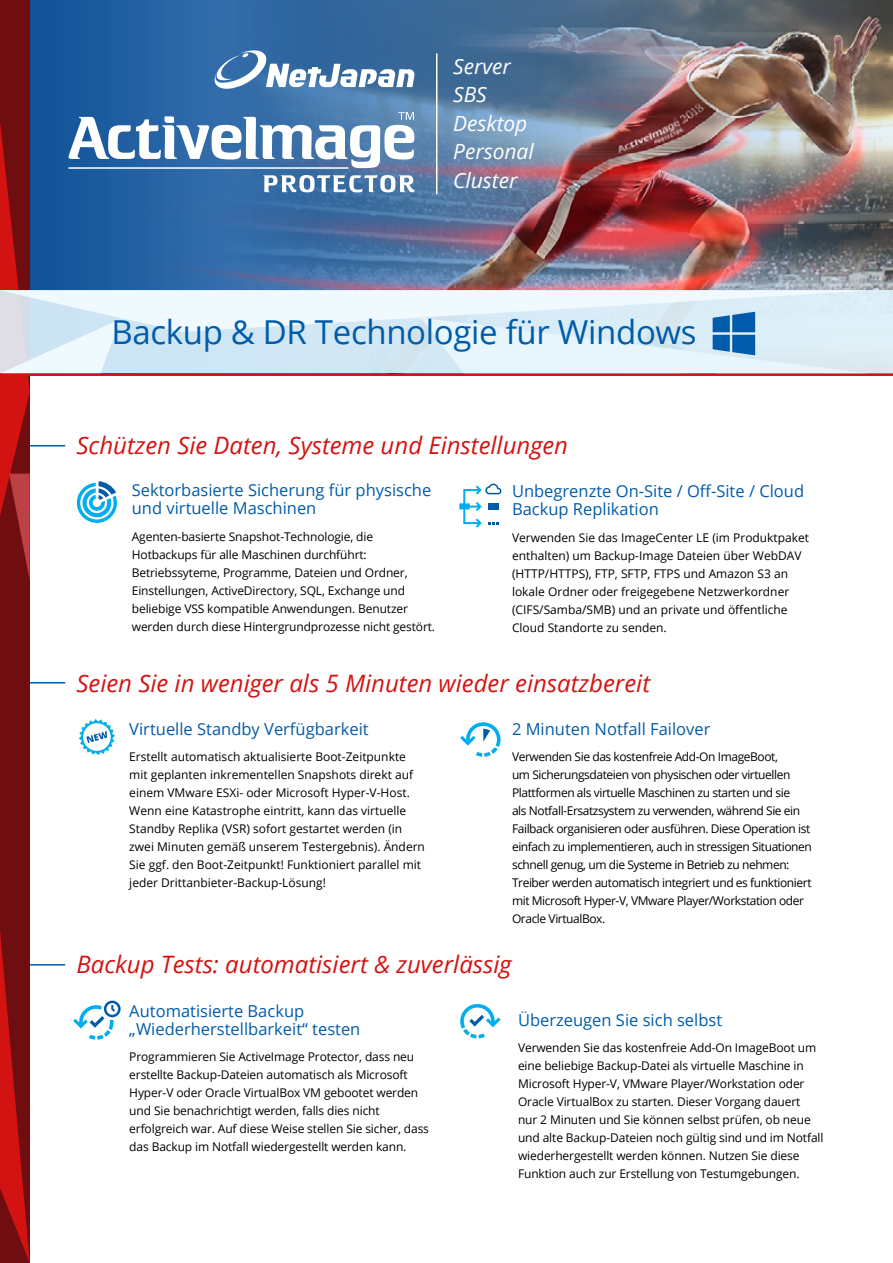
<style>
.page{position:relative;width:893px;height:1263px;background:#fff}
.page>*{position:absolute;margin:0;border:0;box-sizing:border-box;transform-origin:0 0}
.t1{font:33px "Open Sans";letter-spacing:-.01em;color:#005baa}
.t2{font:italic 24px "Open Sans";color:#d31312}
.t3{font:italic 21px/28.5px "Open Sans";color:#fff}
.t4{font:16.5px/18px "Open Sans";color:#005baa}
.t5{font:12px/18px "Open Sans";letter-spacing:-.01em;color:#000}
.t6{font:12px/18px "Open Sans";letter-spacing:-.035em;color:#000}
</style>
<div class="page">
<img style="left:30px;top:0;width:863px;height:374px">
<svg style="left:79px;top:719px;width:36px;height:36px"></svg>
<svg style="left:460px;top:722px;width:41px;height:35px"></svg>
<svg style="left:73px;top:1000px;width:48px;height:40px"></svg>
<svg style="left:460px;top:1004px;width:41px;height:34px"></svg>
<svg style="left:214px;top:50px;width:201px;height:39px"></svg>
<div style="left:0;top:0;width:30px;height:1263px;background:#700d10"></div>
<svg style="left:0;top:931px;width:30px;height:332px"></svg>
<div style="left:0;top:291px;width:893px;height:82px;background:#deeff6"></div>
<hr style="left:0;top:374px;width:893px;height:2px;background:#d31312">
<img style="left:0;top:112px;width:868px;height:468px">
<hr style="left:30px;top:682px;width:35px;height:1px;background:#005baa">
<hr style="left:30px;top:964px;width:35px;height:1px;background:#005baa">
<hr style="left:436px;top:53px;width:1px;height:141px;background:#fff">
<h3 class="t3" style="left:453px;top:52px;width:82px">Server<br>SBS<br>Desktop<br>Personal<br>Cluster</h3>
<h1 class="t1" style="left:111px;top:310px;width:587px">Backup &amp; DR Technologie für Windows</h1>
<h2 class="t2" style="left:76px;top:429px;width:493px">Schützen Sie Daten, Systeme und Einstellungen</h2>
<h3 class="t4" style="left:132px;top:481px;width:301px">Sektorbasierte Sicherung für physische und virtuelle Maschinen</h3>
<p class="t5" style="left:132px;top:527px;width:305px">Agenten-basierte Snapshot-Technologie, die Hotbackups für alle Maschinen durchführt:<br>Betriebssyteme, Programme, Dateien und Ordner, Einstellungen, ActiveDirectory, SQL, Exchange und beliebige VSS kompatible Anwendungen. Benutzer werden durch diese Hintergrundprozesse nicht gestört.</p>
<h3 class="t4" style="left:512px;top:482px;width:294px">Unbegrenzte On-Site / Off-Site / Cloud<br>Backup Replikation</h3>
<p class="t5" style="left:512px;top:528px;width:299px">Verwenden Sie das ImageCenter LE (im Produktpaket enthalten) um Backup-Image Dateien über WebDAV (HTTP/HTTPS), FTP, SFTP, FTPS und Amazon S3 an lokale Ordner oder freigegebene Netzwerkordner (CIFS/Samba/SMB) und an private und öffentliche Cloud Standorte zu senden.</p>
<h2 class="t2" style="left:76px;top:666px;width:575px">Seien Sie in weniger als 5 Minuten wieder einsatzbereit</h2>
<h3 class="t4" style="left:129px;top:719px;width:241px">Virtuelle Standby Verfügbarkeit</h3>
<p class="t5" style="left:129px;top:748px;width:297px">Erstellt automatisch aktualisierte Boot-Zeitpunkte mit geplanten inkrementellen Snapshots direkt auf einem VMware ESXi- oder Microsoft Hyper-V-Host.<br>Wenn eine Katastrophe eintritt, kann das virtuelle Standby Replika (VSR) sofort gestartet werden (in zwei Minuten gemäß unserem Testergebnis). Ändern Sie ggf. den Boot-Zeitpunkt! Funktioniert parallel mit jeder Drittanbieter-Backup-Lösung!</p>
<h3 class="t4" style="left:512px;top:719px;width:200px">2 Minuten Notfall Failover</h3>
<p class="t6" style="left:512px;top:748px;width:301px">Verwenden Sie das kostenfreie Add-On ImageBoot,<br>um Sicherungsdateien von physischen oder virtuellen Plattformen als virtuelle Maschinen zu starten und sie<br>als Notfall-Ersatzsystem zu verwenden, während Sie ein Failback organisieren oder ausführen. Diese Operation ist einfach zu implementieren, auch in stressigen Situationen schnell genug, um die Systeme in Betrieb zu nehmen:<br>Treiber werden automatisch integriert und es funktioniert mit Microsoft Hyper-V, VMware Player/Workstation oder Oracle VirtualBox.</p>
<h2 class="t2" style="left:76px;top:948px;width:437px">Backup Tests: automatisiert &amp; zuverlässig</h2>
<h3 class="t4" style="left:129px;top:1001px;width:233px">Automatisierte Backup „Wiederherstellbarkeit“ testen</h3>
<p class="t5" style="left:129px;top:1047px;width:301px">Programmieren Sie ActiveImage Protector, dass neu erstellte Backup-Dateien automatisch als Microsoft Hyper-V oder Oracle VirtualBox VM gebootet werden und Sie benachrichtigt werden, falls dies nicht erfolgreich war. Auf diese Weise stellen Sie sicher, dass das Backup im Notfall wiedergestellt werden kann.</p>
<h3 class="t4" style="left:518px;top:1010px;width:206px">Überzeugen Sie sich selbst</h3>
<p class="t5" style="left:518px;top:1039px;width:307px">Verwenden Sie das kostenfreie Add-On ImageBoot um eine beliebige Backup-Datei als virtuelle Maschine in Microsoft Hyper-V, VMware Player/Workstation oder Oracle VirtualBox zu starten. Dieser Vorgang dauert<br>nur 2 Minuten und Sie können selbst prüfen, ob neue und alte Backup-Dateien noch gültig sind und im Notfall wiederhergestellt werden können. Nutzen Sie diese Funktion auch zur Erstellung von Testumgebungen.</p>
</div>
